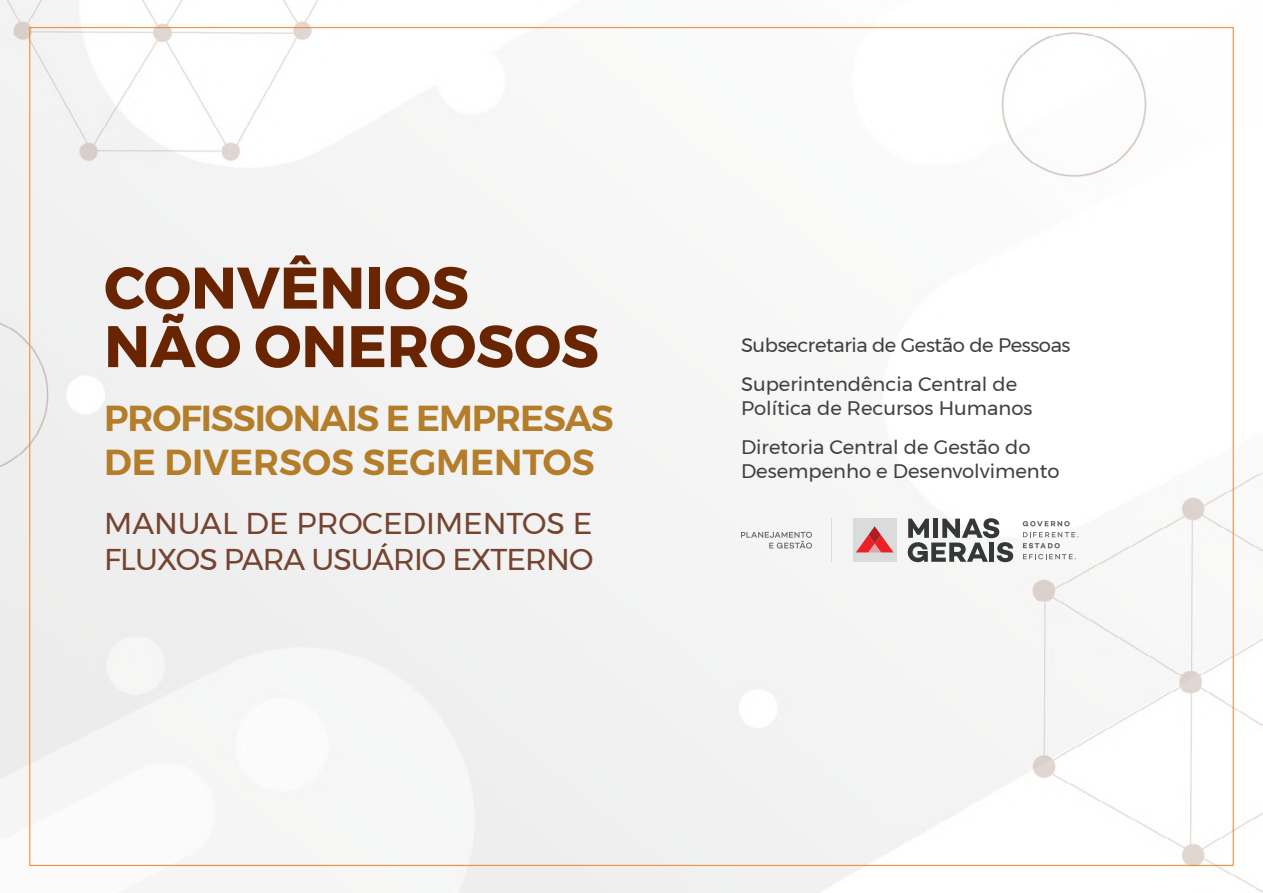
<style>
.page{position:relative;width:1263px;height:893px;background:#f5f5f5}
.page>*{position:absolute;margin:0;border:0;box-sizing:border-box;transform-origin:0 0}
.t1{font:700 58.5px/58.5px "Montserrat";color:#692401}
.t2{font:600 36px/43.2px "Montserrat";letter-spacing:-.03em;color:#b37d2a}
.t3{font:30px/36px "Montserrat";letter-spacing:-.03em;color:#754430}
.t4{font:19.5px/39px "Montserrat";color:#414042}
.t5{font:19.5px/39px "Montserrat";letter-spacing:-.02em;color:#414042}
</style>
<div class="page">
<div style="left:853px;top:519px;width:43px;height:43px;background:#dadbdb"></div>
<svg style="left:856px;top:526px;width:37px;height:26px"></svg>
<svg style="left:908px;top:518px;width:105px;height:44px"></svg>
<svg style="left:1023px;top:521px;width:47px;height:5px"></svg>
<svg style="left:1023px;top:543px;width:37px;height:5px"></svg>
<svg style="left:1023px;top:532px;width:55px;height:5px"></svg>
<svg style="left:1023px;top:554px;width:53px;height:5px"></svg>
<hr style="left:831px;top:519px;width:1px;height:43px;background:#dadbdb">
<svg style="left:741px;top:532px;width:71px;height:17px"></svg>
<h1 class="t1" style="left:104px;top:259px;width:496px">CONVÊNIOS<br>NÃO ONEROSOS</h1>
<h2 class="t2" style="left:104px;top:397px;width:511px">PROFISSIONAIS E EMPRESAS<br>DE DIVERSOS SEGMENTOS</h2>
<h3 class="t3" style="left:104px;top:505px;width:491px">MANUAL DE PROCEDIMENTOS E<br>FLUXOS PARA USUÁRIO EXTERNO</h3>
<p class="t5" style="left:741px;top:325px;width:331px">Subsecretaria de Gestão de Pessoas<br>Superintendência Central de</p>
<p class="t4" style="left:741px;top:388px;width:293px">Política de Recursos Humanos<br>Diretoria Central de Gestão do</p>
<p class="t4" style="left:741px;top:451px;width:320px">Desempenho e Desenvolvimento</p>
</div>
